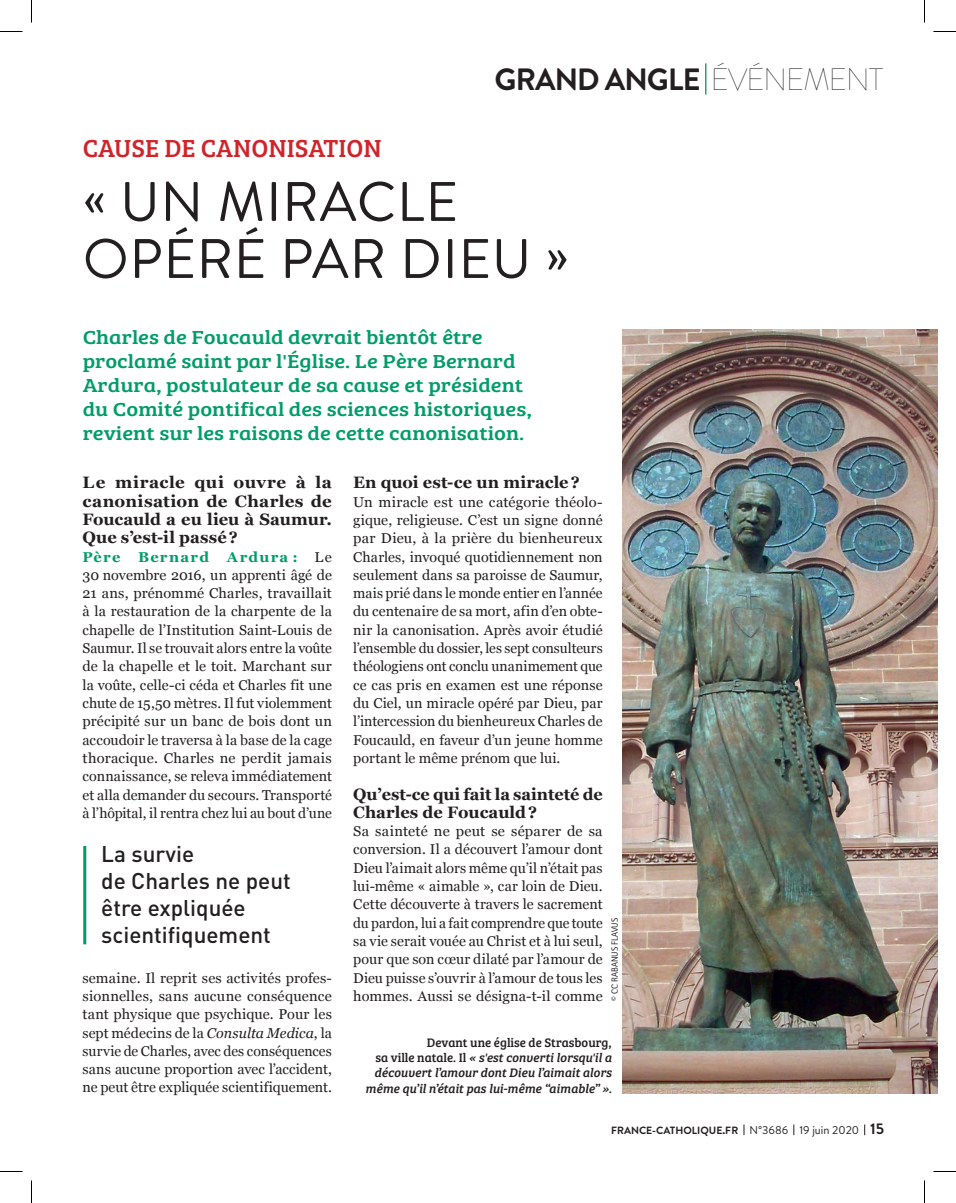
<style>
.page{position:relative;width:956px;height:1203px;background:#fff}
.page>*{position:absolute;margin:0;border:0;box-sizing:border-box;transform-origin:0 0}
.t1{font:55.5px/57px "Brandon Text";letter-spacing:.02em;color:#231f20}
.t2{font:700 30.75px "Brandon Text";letter-spacing:-.03em;color:#231f20}
.t3{font:25.5px "Bree Serif";color:#d1232a}
.t4{font:500 22.5px/27px "DIN Pro";color:#231f20}
.t5{font:19.5px/24px "Bree Serif";color:#009d67;scale:1.15 1}
.t6{font:700 16.5px/18.3px "Georgia";color:#231f20;text-align:justify}
.t7{font:14.25px/18.3px "Georgia";color:#231f20;text-align:justify}
.t8{font:italic 12.75px/15.3px "Bree Serif";color:#231f20;text-align:right}
.t9{font:700 10.5px "Brandon Text";color:#231f20}
.t10{font:9px "Rotis Sans Serif";color:#231f20}
.s1{font-weight:100}
.s2{font-weight:700;color:#009d67}
.s3{font-style:italic}
.s4{font-style:normal}
.s5{font-weight:400;font-size:11.25px}
.s6{font-size:15px}
</style>
<div class="page">
<hr style="left:705px;top:63px;width:1px;height:32px;background:#009d67">
<img style="left:622px;top:329px;width:315px;height:764px">
<hr style="left:83px;top:846px;width:3px;height:98px;background:#009d67">
<svg style="left:0;top:31px;width:22px;height:1px"></svg>
<svg style="left:933px;top:31px;width:23px;height:1px"></svg>
<svg style="left:0;top:1171px;width:22px;height:1px"></svg>
<svg style="left:933px;top:1171px;width:23px;height:1px"></svg>
<svg style="left:31px;top:0;width:1px;height:22px"></svg>
<svg style="left:31px;top:1180px;width:1px;height:23px"></svg>
<svg style="left:924px;top:0;width:1px;height:22px"></svg>
<svg style="left:924px;top:1180px;width:1px;height:23px"></svg>
<h2 class="t2" style="left:495px;top:58px;width:391px">GRAND ANGLE <span class="s1">ÉVÉNEMENT</span></h2>
<h3 class="t3" style="left:83px;top:129px;width:300px">CAUSE DE CANONISATION</h3>
<h1 class="t1" style="left:83px;top:171px;width:488px">« UN MIRACLE<br>OPÉRÉ PAR DIEU »</h1>
<h3 class="t5" style="left:83px;top:324px;width:392px">Charles de Foucauld devrait bientôt être proclamé saint par l'Église. Le Père Bernard Ardura, postulateur de sa cause et président du Comité pontifical des sciences historiques, revient sur les raisons de cette canonisation.</h3>
<p class="t6" style="left:83px;top:472px;width:251px">Le miracle qui ouvre à la canonisation de Charles de Foucauld a eu lieu à Saumur.<br>Que s’est-il passé?</p>
<p class="t7" style="left:83px;top:547px;width:251px"><span class="s2">Père Bernard Ardura :</span> Le 30 novembre 2016, un apprenti âgé de 21 ans, prénommé Charles, travaillait à la restauration de la charpente de la chapelle de l’Institution Saint-Louis de Saumur. Il se trouvait alors entre la voûte de la chapelle et le toit. Marchant sur la voûte, celle-ci céda et Charles fit une chute de 15,50 mètres. Il fut violemment précipité sur un banc de bois dont un accoudoir le traversa à la base de la cage thoracique. Charles ne perdit jamais connaissance, se releva immédiatement et alla demander du secours. Transporté à l’hôpital, il rentra chez lui au bout d’une</p>
<h3 class="t4" style="left:101px;top:839px;width:191px">La survie<br>de Charles ne peut être expliquée scientifiquement</h3>
<p class="t7" style="left:83px;top:968px;width:251px">semaine. Il reprit ses activités profes&shy;sionnelles, sans aucune conséquence tant physique que psychique. Pour les sept médecins de la <span class="s3">Consulta Medica</span>, la survie de Charles, avec des conséquences sans aucune proportion avec l’accident, ne peut être expliquée scientifiquement.</p>
<p class="t6" style="left:353px;top:472px;width:228px">En quoi est-ce un miracle?</p>
<p class="t7" style="left:353px;top:492px;width:251px">Un miracle est une catégorie théolo&shy;gique, religieuse. C’est un signe donné par Dieu, à la prière du bienheureux Charles, invoqué quotidiennement non seulement dans sa paroisse de Saumur, mais prié dans le monde entier en l’année du centenaire de sa mort, afin d’en obte&shy;nir la canonisation. Après avoir étudié l’ensemble du dossier, les sept consulteurs théologiens ont conclu unanimement que ce cas pris en examen est une réponse du Ciel, un miracle opéré par Dieu, par l’intercession du bienheureux Charles de Foucauld, en faveur d’un jeune homme portant le même prénom que lui.</p>
<p class="t6" style="left:353px;top:783px;width:251px">Qu’est-ce qui fait la sainteté de<br>Charles de Foucauld?</p>
<p class="t7" style="left:353px;top:821px;width:251px">Sa sainteté ne peut se séparer de sa conversion. Il a découvert l’amour dont Dieu l’aimait alors même qu’il n’était pas lui-même « aimable », car loin de Dieu.<br>Cette découverte à travers le sacrement du pardon, lui a fait comprendre que toute sa vie serait vouée au Christ et à lui seul, pour que son cœur dilaté par l’amour de Dieu puisse s’ouvrir à l’amour de tous les hommes. Aussi se désigna-t-il comme</p>
<p class="t8" style="left:365px;top:1033px;width:248px"><span class="s4">Devant une église de Strasbourg,<br>sa ville natale. Il</span> « s'est converti lorsqu'il a découvert l’amour dont Dieu l’aimait alors même qu’il n’était pas lui-même “aimable” ».</p>
<p class="t10" style="left:609px;top:1000px;width:84px;rotate:-90deg">© CC RABANUS FLAVUS</p>
<p class="t9" style="left:611px;top:1122px;width:275px">FRANCE-CATHOLIQUE.FR <span class="s5">N°3686 19 juin 2020</span> <span class="s6">15</span></p>
</div>
